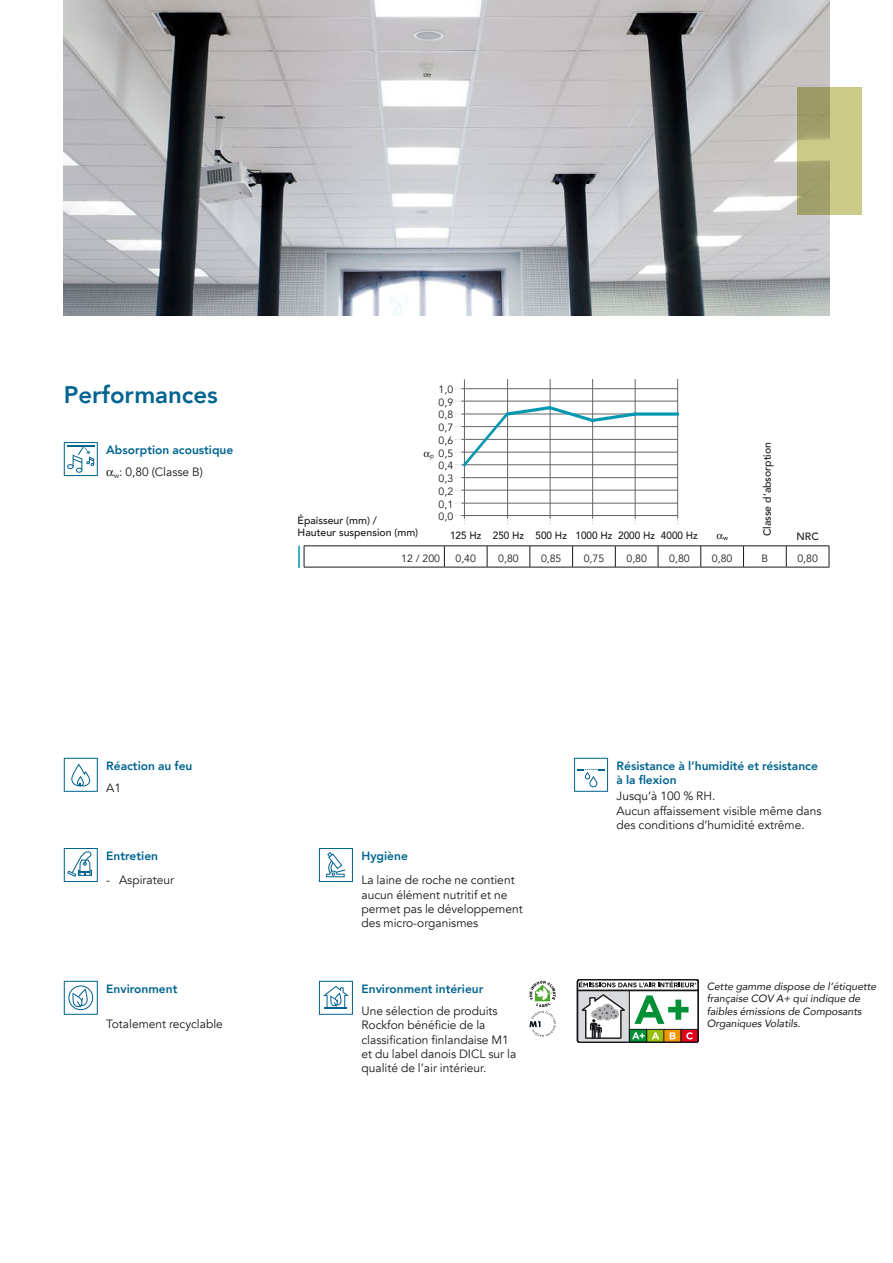
<style>
.page{position:relative;width:893px;height:1263px;background:#fff}
.page>*{position:absolute;margin:0;border:0;box-sizing:border-box;transform-origin:0 0}
.t1{font:127.35px "Chartwell Lines 50";color:#0098b1;scale:.67 1}
.t2{font:800 24px "Avenir";color:#006490}
.t3{font:12px/14.4px "Avenir";color:#1a171c}
.t4{font:800 12px/14.4px "Avenir";color:#006490}
.t5{font:italic 10.5px/12.6px "Avenir";color:#1a171c}
.t6{font:10.5px/12.8px "Avenir";color:#1a171c;text-align:justify}
.t7{font:500 10.5px/12.6px "Avenir";color:#1a171c}
.t8{font:500 10.5px "Avenir";color:#1a171c;scale:.95 1}
.t9{font:500 6.45px "Avenir";color:#1a171c}
.t10{font:6.45px "Avenir";color:#1a171c}
.s1{font-weight:400;color:#1a171c}
</style>
<div class="page">
<img style="left:64px;top:0;width:765px;height:316px">
<svg style="left:797px;top:88px;width:65px;height:127px;background:#b8b77c"></svg>
<svg style="left:64px;top:758px;width:34px;height:34px"></svg>
<svg style="left:64px;top:848px;width:34px;height:34px"></svg>
<svg style="left:319px;top:848px;width:34px;height:34px"></svg>
<svg style="left:64px;top:981px;width:34px;height:34px"></svg>
<svg style="left:319px;top:981px;width:34px;height:34px"></svg>
<svg style="left:529px;top:981px;width:27px;height:56px"></svg>
<svg style="left:574px;top:758px;width:34px;height:34px"></svg>
<svg style="left:64px;top:442px;width:34px;height:34px"></svg>
<svg style="left:304px;top:547px;width:1px;height:20px"></svg>
<svg style="left:444px;top:547px;width:1px;height:20px"></svg>
<svg style="left:487px;top:547px;width:1px;height:20px"></svg>
<svg style="left:530px;top:547px;width:1px;height:20px"></svg>
<svg style="left:572px;top:547px;width:1px;height:20px"></svg>
<svg style="left:615px;top:547px;width:1px;height:20px"></svg>
<svg style="left:658px;top:547px;width:1px;height:20px"></svg>
<svg style="left:700px;top:547px;width:1px;height:20px"></svg>
<svg style="left:743px;top:547px;width:1px;height:20px"></svg>
<svg style="left:786px;top:547px;width:1px;height:20px"></svg>
<svg style="left:829px;top:546px;width:1px;height:21px"></svg>
<hr style="left:304px;top:567px;width:140px;height:1px;background:#1a171c">
<hr style="left:444px;top:567px;width:43px;height:1px;background:#1a171c">
<hr style="left:487px;top:567px;width:43px;height:1px;background:#1a171c">
<hr style="left:530px;top:567px;width:43px;height:1px;background:#1a171c">
<hr style="left:573px;top:567px;width:42px;height:1px;background:#1a171c">
<hr style="left:615px;top:567px;width:43px;height:1px;background:#1a171c">
<hr style="left:658px;top:567px;width:43px;height:1px;background:#1a171c">
<hr style="left:701px;top:567px;width:42px;height:1px;background:#1a171c">
<hr style="left:743px;top:567px;width:43px;height:1px;background:#1a171c">
<hr style="left:786px;top:567px;width:43px;height:1px;background:#1a171c">
<hr style="left:304px;top:546px;width:140px;height:1px;background:#1a171c">
<hr style="left:444px;top:546px;width:43px;height:1px;background:#1a171c">
<hr style="left:487px;top:546px;width:43px;height:1px;background:#1a171c">
<hr style="left:530px;top:546px;width:43px;height:1px;background:#1a171c">
<hr style="left:573px;top:546px;width:42px;height:1px;background:#1a171c">
<hr style="left:615px;top:546px;width:43px;height:1px;background:#1a171c">
<hr style="left:658px;top:546px;width:43px;height:1px;background:#1a171c">
<hr style="left:701px;top:546px;width:42px;height:1px;background:#1a171c">
<hr style="left:743px;top:546px;width:43px;height:1px;background:#1a171c">
<hr style="left:786px;top:546px;width:43px;height:1px;background:#1a171c">
<hr style="left:298px;top:546px;width:2px;height:21px;background:#0098b1">
<svg style="left:455px;top:515px;width:10px;height:10px"></svg>
<hr style="left:461px;top:388px;width:217px;height:1px;background:#646567">
<hr style="left:461px;top:490px;width:216px;height:1px;background:#646567">
<hr style="left:461px;top:414px;width:216px;height:1px;background:#646567">
<hr style="left:461px;top:439px;width:216px;height:1px;background:#646567">
<hr style="left:461px;top:464px;width:216px;height:1px;background:#646567">
<hr style="left:507px;top:379px;width:1px;height:139px;background:#646567">
<hr style="left:550px;top:379px;width:1px;height:139px;background:#646567">
<hr style="left:592px;top:379px;width:1px;height:139px;background:#646567">
<hr style="left:635px;top:379px;width:1px;height:139px;background:#646567">
<hr style="left:677px;top:379px;width:1px;height:139px;background:#646567">
<hr style="left:461px;top:503px;width:217px;height:1px;background:#646567">
<hr style="left:461px;top:477px;width:217px;height:1px;background:#646567">
<hr style="left:461px;top:452px;width:217px;height:1px;background:#646567">
<hr style="left:461px;top:426px;width:217px;height:1px;background:#646567">
<hr style="left:461px;top:401px;width:217px;height:1px;background:#646567">
<hr style="left:464px;top:379px;width:1px;height:139px;background:#646567">
<hr style="left:461px;top:515px;width:217px;height:1px;background:#646567">
<svg style="left:577px;top:979px;width:122px;height:64px"></svg>
<h2 class="t2" style="left:64px;top:376px;width:156px">Performances</h2>
<p class="t4" style="left:114px;top:439px;width:121px;line-height:22px;text-indent:-8px">Absorption acoustique <sub>w</sub><span class="s1">: 0,80 (Classe B)</span></p>
<p class="t7" style="left:298px;top:513px;width:122px">Épaisseur (mm) /<br>Hauteur suspension (mm)</p>
<p class="t6" style="left:439px;top:383px;width:16px">1,0<br>0,9<br>0,8<br>0,7<br>0,6<br>0,5<br>0,4<br>0,3<br>0,2<br>0,1<br>0,0</p>
<h1 class="t1" style="left:464px;top:387px;width:324px">40+80+85+75+80+80</h1>
<p class="t7" style="left:760px;top:536px;width:96px;rotate:-90deg">Classe d’absorption</p>
<p class="t10" style="left:430px;top:452px;width:5px">p</p>
<p class="t8" style="left:450px;top:526px;width:262px">125 Hz 250 Hz 500 Hz 1000 Hz 2000 Hz 4000 Hz</p>
<p class="t9" style="left:723px;top:532px;width:6px">w</p>
<p class="t7" style="left:796px;top:530px;width:24px">NRC</p>
<p class="t6" style="left:401px;top:552px;width:40px">12 / 200</p>
<p class="t6" style="left:456px;top:552px;width:22px">0,40</p>
<p class="t6" style="left:498px;top:552px;width:22px">0,80</p>
<p class="t6" style="left:541px;top:552px;width:22px">0,85</p>
<p class="t6" style="left:584px;top:552px;width:22px">0,75</p>
<p class="t6" style="left:626px;top:552px;width:22px">0,80</p>
<p class="t6" style="left:669px;top:552px;width:22px">0,80</p>
<p class="t6" style="left:712px;top:552px;width:22px">0,80</p>
<p class="t6" style="left:762px;top:552px;width:8px">B</p>
<p class="t6" style="left:797px;top:552px;width:22px">0,80</p>
<p class="t4" style="left:106px;top:758px;width:88px">Réaction au feu</p>
<p class="t3" style="left:106px;top:781px;width:16px">A1</p>
<p class="t4" style="left:617px;top:758px;width:203px">Résistance à l’humidité et résistance à la flexion</p>
<p class="t3" style="left:617px;top:789px;width:206px">Jusqu’à 100 % RH.<br>Aucun affaissement visible même dans des conditions d’humidité extrême.</p>
<p class="t4" style="left:106px;top:849px;width:53px">Entretien</p>
<p class="t3" style="left:106px;top:873px;width:69px">- Aspirateur</p>
<p class="t4" style="left:361px;top:849px;width:48px">Hygiène</p>
<p class="t3" style="left:361px;top:873px;width:163px">La laine de roche ne contient aucun élément nutritif et ne permet pas le développement des micro-organismes</p>
<p class="t4" style="left:106px;top:981px;width:73px">Environment</p>
<p class="t3" style="left:106px;top:1017px;width:118px">Totalement recyclable</p>
<p class="t4" style="left:361px;top:981px;width:123px">Environment intérieur</p>
<p class="t3" style="left:361px;top:1004px;width:156px">Une sélection de produits<br>Rockfon bénéficie de la classification finlandaise M1 et du label danois DICL sur la qualité de l’air intérieur.</p>
<p class="t5" style="left:707px;top:979px;width:171px">Cette gamme dispose de l’étiquette française COV A+ qui indique de faibles émissions de Composants<br>Organiques Volatils.</p>
</div>
